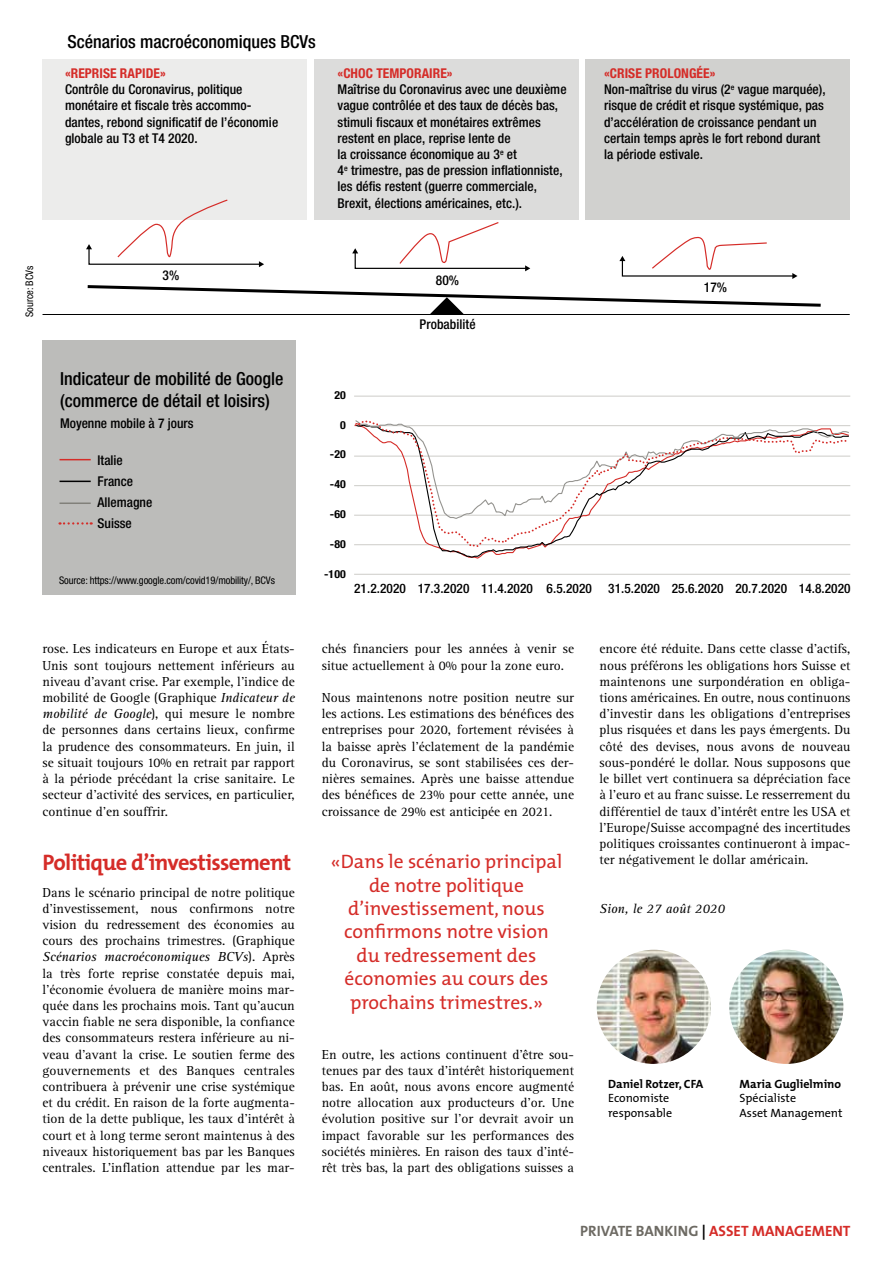
<style>
.page{position:relative;width:893px;height:1263px;background:#fff}
.page>*{position:absolute;margin:0;border:0;box-sizing:border-box;transform-origin:0 0}
.t1{font:700 22.5px "T Mix";letter-spacing:-.03em;color:#d52c28}
.t2{font:19.5px/23.4px "The Mix";color:#d52c28;text-align:center}
.t3{font:500 condensed 18px/21.6px "Helvetica Neue LT Std";color:#000}
.t4{font:700 15px "The Mix";color:#d52c28}
.t5{font:13.5px/16.2px "Rotis Serif";color:#000;text-align:justify}
.t6{font:500 condensed 13.5px/16.2px "Helvetica Neue LT Std";letter-spacing:.005em;color:#000}
.t7{font:700 condensed 13.5px "Helvetica Neue LT Std";letter-spacing:.005em;color:#d52c28}
.t8{font:italic 13.5px "Rotis Serif";color:#000}
.t9{font:500 condensed 13.05px "Helvetica Neue LT Std";letter-spacing:.005em;color:#000}
.t10{font:12px/14.4px "The Mix";color:#000}
.t11{font:700 12px "The Mix";color:#000}
.t12{font:700 condensed 11.1px "Helvetica Neue LT Std";color:#000;scale:1.07 1}
.t13{font:condensed 10.5px "Helvetica Neue LT Std";letter-spacing:-.01em;color:#000}
.s1{font-weight:700;color:#d52c28}
.s2{font-style:italic}
.s3{color:#6d6a63}
.s4{color:#000}
</style>
<div class="page">
<hr style="left:354px;top:574px;width:496px;height:1px;background:#cdccc8">
<hr style="left:354px;top:396px;width:496px;height:1px;background:#cdccc8">
<svg style="left:438px;top:548px;width:95px;height:10px"></svg>
<svg style="left:354px;top:420px;width:497px;height:128px"></svg>
<div style="left:43px;top:341px;width:253px;height:254px;background:#bcbcba"></div>
<hr style="left:60px;top:481px;width:31px;height:1px;background:#000">
<hr style="left:60px;top:502px;width:31px;height:2px;background:#81807a">
<svg style="left:60px;top:522px;width:32px;height:3px"></svg>
<hr style="left:60px;top:459px;width:31px;height:1px;background:#d52c28">
<img style="left:597px;top:950px;width:114px;height:114px;border-radius:57px">
<img style="left:729px;top:950px;width:114px;height:114px;border-radius:57px">
<div style="left:43px;top:59px;width:264px;height:161px;background:#ececeb"></div>
<div style="left:314px;top:59px;width:264px;height:161px;background:#dcdcdb"></div>
<div style="left:585px;top:59px;width:265px;height:161px;background:#d1d1cf"></div>
<svg style="left:86px;top:244px;width:735px;height:70px"></svg>
<hr style="left:43px;top:314px;width:807px;height:1px;background:#000">
<svg style="left:117px;top:199px;width:651px;height:74px"></svg>
<h3 class="t3" style="left:67px;top:31px;width:250px">Scénarios macroéconomiques BCVs</h3>
<p class="t7" style="left:65px;top:65px;width:102px">«REPRISE RAPIDE»</p>
<p class="t6" style="left:65px;top:81px;width:215px">Contrôle du Coronavirus, politique monétaire et fiscale très accommo&shy;dantes, rebond significatif de l’économie globale au T3 et T4 2020.</p>
<p class="t7" style="left:338px;top:65px;width:117px">«CHOC TEMPORAIRE»</p>
<p class="t6" style="left:338px;top:81px;width:231px">Maîtrise du Coronavirus avec une deuxième vague contrôlée et des taux de décès bas, stimuli fiscaux et monétaires extrêmes restent en place, reprise lente de<br>la croissance économique au 3<sup>e</sup> et<br>4<sup>e</sup> trimestre, pas de pression inflationniste, les défis restent (guerre commerciale, Brexit, élections américaines, etc.).</p>
<p class="t6" style="left:604px;top:65px;width:223px"><span class="s1">«CRISE PROLONGÉE»<br></span>Non-maîtrise du virus (2<sup>e</sup> vague marquée), risque de crédit et risque systémique, pas d’accélération de croissance pendant un certain temps après le fort rebond durant la période estivale.</p>
<p class="t13" style="left:23px;top:317px;width:53px;rotate:-90deg">Source: BCVs</p>
<p class="t6" style="left:163px;top:267px;width:18px">3%</p>
<p class="t6" style="left:436px;top:272px;width:25px">80%</p>
<h3 class="t3" style="left:60px;top:368px;width:225px">Indicateur de mobilité de Google (commerce de détail et loisirs)</h3>
<p class="t6" style="left:60px;top:415px;width:135px">Moyenne mobile à 7 jours</p>
<p class="t6" style="left:98px;top:450px;width:56px;line-height:21px">Italie<br>France<br>Allemagne<br>Suisse</p>
<p class="t12" style="left:334px;top:388px;width:12px">20</p>
<p class="t12" style="left:340px;top:418px;width:7px">0</p>
<p class="t12" style="left:330px;top:448px;width:16px">-20</p>
<p class="t12" style="left:330px;top:478px;width:16px">-40</p>
<p class="t12" style="left:330px;top:507px;width:16px">-60</p>
<p class="t12" style="left:330px;top:537px;width:16px">-80</p>
<p class="t6" style="left:420px;top:316px;width:58px">Probabilité</p>
<p class="t6" style="left:704px;top:279px;width:25px">17%</p>
<p class="t13" style="left:59px;top:574px;width:217px">Source: https://www.google.com/covid19/mobility/, BCVs</p>
<p class="t12" style="left:324px;top:567px;width:22px">-100</p>
<p class="t6" style="left:338px;top:580px;width:227px">bestehen (Handelskrieg, Brexit, US-Wahlen</p>
<p class="t9" style="left:354px;top:581px;width:239px">21.2.2020 17.3.2020 11.4.2020 6.5.2020</p>
<p class="t9" style="left:608px;top:581px;width:244px">31.5.2020 25.6.2020 20.7.2020 14.8.2020</p>
<p class="t5" style="left:43px;top:641px;width:254px">rose. Les indicateurs en Europe et aux États-Unis sont toujours nettement inférieurs au niveau d’avant crise. Par exemple, l’indice de mobilité de Google (Graphique <span class="s2">Indicateur de mobilité de Google</span>), qui mesure le nombre de personnes dans certains lieux, confirme la prudence des consommateurs. En juin, il se situait toujours 10% en retrait par rapport à la période précédant la crise sanitaire. Le secteur d’activité des services, en particulier, continue d’en souffrir.</p>
<h1 class="t1" style="left:43px;top:843px;width:250px">Politique d’investissement</h1>
<p class="t5" style="left:43px;top:884px;width:254px">Dans le scénario principal de notre politique d’investissement, nous confirmons notre vision du redressement des économies au cours des prochains trimestres. (Graphique <span class="s2">Scénarios macroéconomiques BCVs</span>). Après la très forte reprise constatée depuis mai, l’économie évoluera de manière moins mar&shy;quée dans les prochains mois. Tant qu’aucun vaccin fiable ne sera disponible, la confiance des consommateurs restera inférieure au ni&shy;veau d’avant la crise. Le soutien ferme des gouvernements et des Banques centrales contribuera à prévenir une crise systémique et du crédit. En raison de la forte augmenta&shy;tion de la dette publique, les taux d’intérêt à court et à long terme seront maintenus à des niveaux historiquement bas par les Banques centrales. L’inflation attendue par les mar-</p>
<p class="t6" style="left:163px;top:669px;width:18px">3%</p>
<p class="t5" style="left:322px;top:641px;width:254px">chés financiers pour les années à venir se situe actuellement à 0% pour la zone euro.</p>
<p class="t5" style="left:322px;top:690px;width:254px">Nous maintenons notre position neutre sur les actions. Les estimations des bénéfices des entreprises pour 2020, fortement révisées à la baisse après l’éclatement de la pandémie du Coronavirus, se sont stabilisées ces der&shy;nières semaines. Après une baisse attendue des bénéfices de 23% pour cette année, une croissance de 29% est anticipée en 2021.</p>
<p class="t6" style="left:397px;top:718px;width:101px">Wahrscheinlichkeit</p>
<h2 class="t2" style="left:331px;top:849px;width:233px">«Dans le scénario principal de notre politique d’investissement, nous confirmons notre vision du redressement des économies au cours des prochains trimestres.»</h2>
<p class="t5" style="left:322px;top:1046px;width:254px">En outre, les actions continuent d’être sou&shy;tenues par des taux d’intérêt historiquement bas. En août, nous avons encore augmenté notre allocation aux producteurs d’or. Une évolution positive sur l’or devrait avoir un impact favorable sur les performances des sociétés minières. En raison des taux d’inté&shy;rêt très bas, la part des obligations suisses a</p>
<p class="t5" style="left:600px;top:641px;width:252px">encore été réduite. Dans cette classe d’actifs, nous préférons les obligations hors Suisse et maintenons une surpondération en obliga&shy;tions américaines. En outre, nous continuons d’investir dans les obligations d’entreprises plus risquées et dans les pays émergents. Du côté des devises, nous avons de nouveau sous-pondéré le dollar. Nous supposons que le billet vert continuera sa dépréciation face à l’euro et au franc suisse. Le resserrement du différentiel de taux d’intérêt entre les USA et l’Europe/Suisse accompagné des incertitudes politiques croissantes continueront à impac&shy;ter négativement le dollar américain.</p>
<p class="t8" style="left:600px;top:901px;width:127px">Sion, le 27 août 2020</p>
<p class="t6" style="left:704px;top:681px;width:25px">17%</p>
<p class="t11" style="left:608px;top:1074px;width:97px">Daniel Rotzer, CFA</p>
<p class="t10" style="left:608px;top:1090px;width:66px">Economiste responsable</p>
<p class="t11" style="left:740px;top:1074px;width:103px">Maria Guglielmino</p>
<p class="t10" style="left:740px;top:1090px;width:104px">Spécialiste<br>Asset Management</p>
<p class="t4" style="left:580px;top:1218px;width:272px"><span class="s3">PRIVATE BANKING</span> <span class="s4">|</span> ASSET MANAGEMENT</p>
</div>
